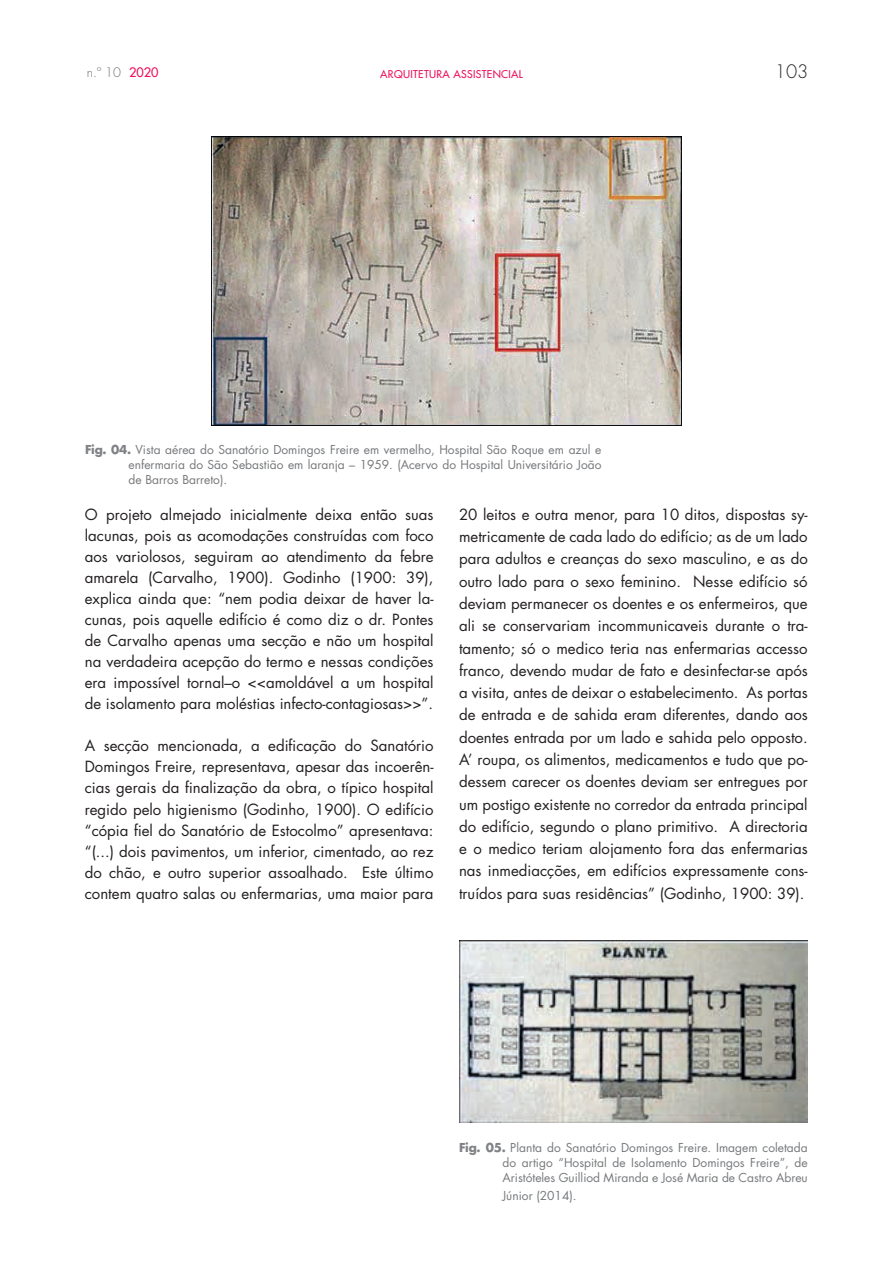
<style>
.page{position:relative;width:893px;height:1263px;background:#fff}
.page>*{position:absolute;margin:0;border:0;box-sizing:border-box;transform-origin:0 0}
.t1{font:300 18px "Futura Std";color:#231f20}
.t2{font:15px/22.4px "Futura Std";color:#231f20;text-align:justify}
.t3{font:300 12.75px "Futura Std";color:#6c6d70}
.t4{font:12px/15px "Futura Std";color:#76787b;text-align:justify}
.t5{font:500 10.5px "Futura Std";letter-spacing:.03em;color:#ee1059}
.s1{font-weight:500;color:#ee1059}
.s2{font-weight:700;color:#808285}
</style>
<div class="page">
<img style="left:211px;top:136px;width:471px;height:289px">
<img style="left:459px;top:941px;width:348px;height:181px">
<p class="t3" style="left:87px;top:64px;width:73px">n.º 10 <span class="s1">2020</span></p>
<p class="t5" style="left:380px;top:67px;width:144px">ARQUITETURA ASSISTENCIAL</p>
<p class="t1" style="left:775px;top:60px;width:35px">103</p>
<p class="t4" style="left:129px;top:442px;width:474px;text-indent:-44px"><span class="s2">Fig. 04.</span> Vista aérea do Sanatório Domingos Freire em vermelho, Hospital São Roque em azul e enfermaria do São Sebastião em laranja – 1959. (Acervo do Hospital Universitário João de Barros Barreto).</p>
<p class="t2" style="left:85px;top:504px;width:350px;line-height:21px">O projeto almejado inicialmente deixa então suas lacunas, pois as acomodações construídas com foco aos variolosos, seguiram ao atendimento da febre amarela (Carvalho, 1900). Godinho (1900: 39), explica ainda que: “nem podia deixar de haver la&shy;cunas, pois aquelle edifício é como diz o dr. Pontes de Carvalho apenas uma secção e não um hospital na verdadeira acepção do termo e nessas condições era impossível tornal–o &lt;&lt;amoldável a um hospital de isolamento para moléstias infecto-contagiosas&gt;&gt;”.</p>
<p class="t2" style="left:85px;top:735px;width:350px;line-height:21px">A secção mencionada, a edificação do Sanatório Domingos Freire, representava, apesar das incoerên&shy;cias gerais da finalização da obra, o típico hospital regido pelo higienismo (Godinho, 1900). O edifício “cópia fiel do Sanatório de Estocolmo” apresentava: “(...) dois pavimentos, um inferior, cimentado, ao rez do chão, e outro superior assoalhado. Este último contem quatro salas ou enfermarias, uma maior para</p>
<p class="t2" style="left:459px;top:503px;width:350px">20 leitos e outra menor, para 10 ditos, dispostas sy&shy;metricamente de cada lado do edifício; as de um lado para adultos e creanças do sexo masculino, e as do outro lado para o sexo feminino. Nesse edifício só deviam permanecer os doentes e os enfermeiros, que ali se conservariam incommunicaveis durante o tra&shy;tamento; só o medico teria nas enfermarias accesso franco, devendo mudar de fato e desinfectar-se após a visita, antes de deixar o estabelecimento. As portas de entrada e de sahida eram diferentes, dando aos doentes entrada por um lado e sahida pelo opposto.<br>A’ roupa, os alimentos, medicamentos e tudo que po&shy;dessem carecer os doentes deviam ser entregues por um postigo existente no corredor da entrada principal do edifício, segundo o plano primitivo. A directoria e o medico teriam alojamento fora das enfermarias nas inmediacções, em edifícios expressamente cons&shy;truídos para suas residências” (Godinho, 1900: 39).</p>
<p class="t4" style="left:502px;top:1140px;width:307px;text-indent:-44px"><span class="s2">Fig. 05.</span> Planta do Sanatório Domingos Freire. Imagem coletada do artigo “Hospital de Isolamento Domingos Freire”, de Aristóteles Guilliod Miranda e José Maria de Castro Abreu</p>
<p class="t4" style="left:502px;top:1188px;width:76px">Júnior (2014).</p>
</div>
